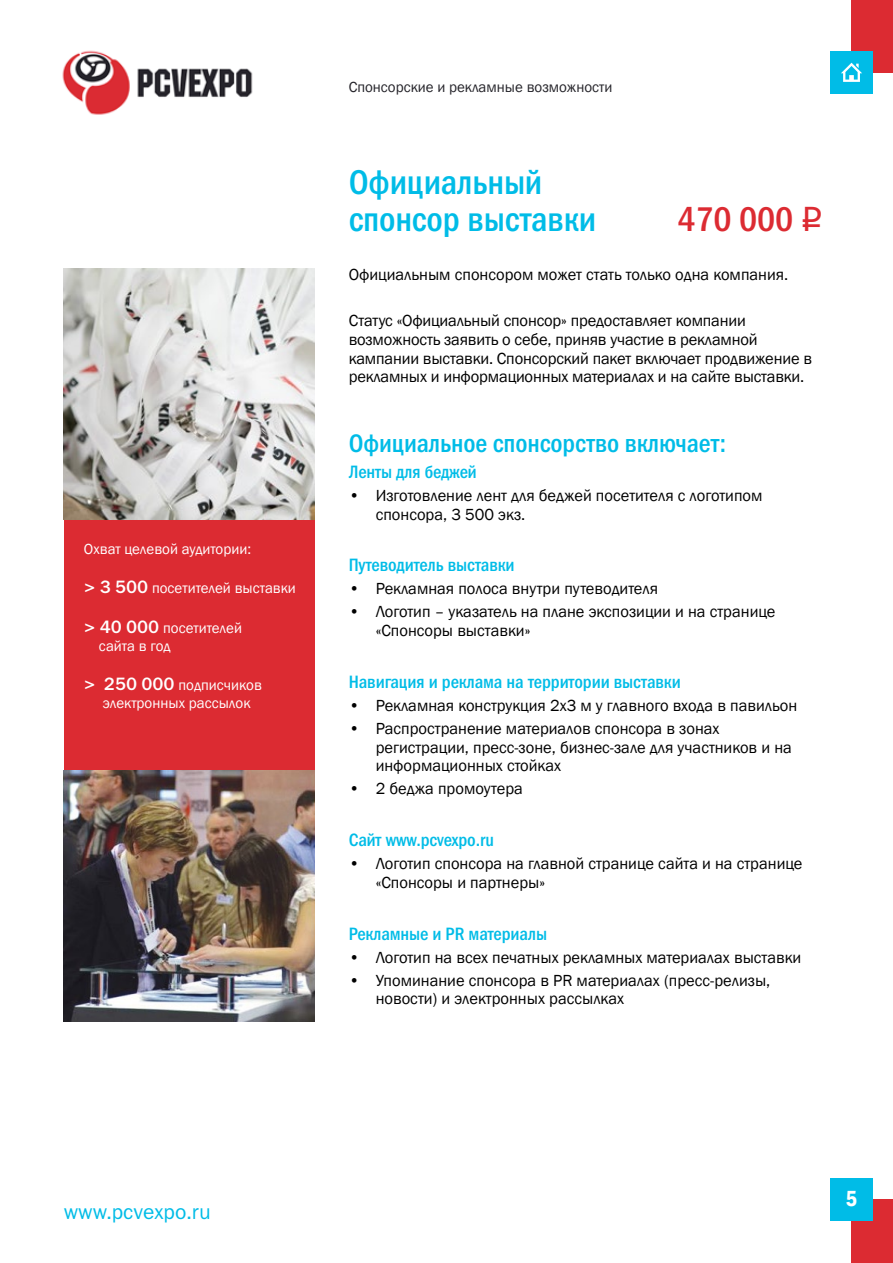
<style>
.page{position:relative;width:893px;height:1263px;background:#fff}
.page>*{position:absolute;margin:0;border:0;box-sizing:border-box;transform-origin:0 0}
.t1{font:34.5px/37.5px "Franklin Gothic Medi Cond C";letter-spacing:-.005em;color:#00bce7}
.t2{font:34.5px "Franklin Gothic Medi Cond C";letter-spacing:-.005em;color:#dc2b32}
.t3{font:25.5px "Franklin Gothic Medi Cond C";letter-spacing:-.005em;color:#00bce7}
.t4{font:600 condensed 22.5px "Franklin Gothic";color:#fff}
.t5{font:21px "Franklin Gothic Book C";color:#00bce7}
.t6{font:18px "Franklin Gothic Medi Cond C";letter-spacing:-.005em;color:#00bce7}
.t7{font:16.5px/18.8px "Franklin Gothic";color:#000}
.t8{font:15px/18px "Franklin Gothic";color:#fff}
.t9{font:15px "Franklin Gothic";color:#25242a}
.s1{font-family:"Franklin Gothic Medium C";font-size:18px}
.s2{font-family:"ALS Rubl"}
</style>
<div class="page">
<img style="left:62px;top:50px;width:191px;height:65px">
<div style="left:851px;top:0;width:42px;height:72px;background:#dc2b32"></div>
<div style="left:830px;top:51px;width:43px;height:43px;background:#00bce7"></div>
<div style="left:851px;top:1199px;width:42px;height:64px;background:#dc2b32"></div>
<div style="left:830px;top:1178px;width:43px;height:42px;background:#00bce7"></div>
<svg style="left:841px;top:63px;width:21px;height:19px"></svg>
<div style="left:64px;top:519px;width:251px;height:251px;background:#dc2b32"></div>
<img style="left:64px;top:770px;width:251px;height:251px">
<img style="left:64px;top:269px;width:251px;height:250px">
<p class="t8" style="left:84px;top:540px;width:169px">Охват целевой аудитории:</p>
<p class="t8" style="left:84px;top:580px;width:213px"><span class="s1">&gt; 3 500</span> посетителей выставки</p>
<p class="t8" style="left:99px;top:619px;width:145px;text-indent:-15px"><span class="s1">&gt; 40 000</span> посетителей сайта в год</p>
<p class="t8" style="left:84px;top:676px;width:179px;text-align:center"><span class="s1">&gt; 250 000</span> подписчиков электронных рассылок</p>
<p class="t9" style="left:349px;top:78px;width:265px">Спонсорские и рекламные возможности</p>
<h1 class="t1" style="left:349px;top:163px;width:249px">Официальный спонсор выставки</h1>
<h1 class="t2" style="left:677px;top:200px;width:147px">470 000 <span class="s2">q</span></h1>
<p class="t7" style="left:349px;top:266px;width:441px">Официальным спонсором может стать только одна компания.</p>
<p class="t7" style="left:349px;top:312px;width:465px">Статус «Официальный спонсор» предоставляет компании возможность заявить о себе, приняв участие в рекламной кампании выставки. Спонсорский пакет включает продвижение в рекламных и информационных материалах и на сайте выставки.</p>
<h2 class="t3" style="left:349px;top:429px;width:379px">Официальное спонсорство включает:</h2>
<p class="t6" style="left:349px;top:462px;width:129px">Ленты для беджей</p>
<p class="t7" style="left:376px;top:486px;width:388px;text-indent:-27px">• Изготовление лент для беджей посетителя с логотипом спонсора, 3 500 экз.</p>
<p class="t6" style="left:349px;top:555px;width:167px">Путеводитель выставки</p>
<p class="t7" style="left:349px;top:580px;width:311px">• Рекламная полоса внутри путеводителя</p>
<p class="t7" style="left:376px;top:603px;width:401px;text-indent:-27px">• Логотип – указатель на плане экспозиции и на странице «Спонсоры выставки»</p>
<p class="t6" style="left:349px;top:672px;width:334px">Навигация и реклама на территории выставки</p>
<p class="t7" style="left:349px;top:696px;width:450px">• Рекламная конструкция 2х3 м у главного входа в павильон</p>
<p class="t7" style="left:376px;top:719px;width:418px;text-indent:-27px">• Распространение материалов спонсора в зонах регистрации, пресс-зоне, бизнес-зале для участников и на информационных стойках</p>
<p class="t7" style="left:349px;top:780px;width:176px">• 2 беджа промоутера</p>
<p class="t6" style="left:349px;top:830px;width:147px">Сайт www.pcvexpo.ru</p>
<p class="t7" style="left:376px;top:855px;width:428px;text-indent:-27px">• Логотип спонсора на главной странице сайта и на странице «Спонсоры и партнеры»</p>
<p class="t6" style="left:349px;top:923px;width:200px">Рекламные и PR материалы</p>
<p class="t7" style="left:349px;top:948px;width:454px">• Логотип на всех печатных рекламных материалах выставки</p>
<p class="t7" style="left:376px;top:971px;width:396px;text-indent:-27px">• Упоминание спонсора в PR материалах (пресс-релизы, новости) и электронных рассылках</p>
<p class="t5" style="left:64px;top:1200px;width:148px">www.pcvexpo.ru</p>
<h3 class="t4" style="left:846px;top:1184px;width:13px">5</h3>
</div>
